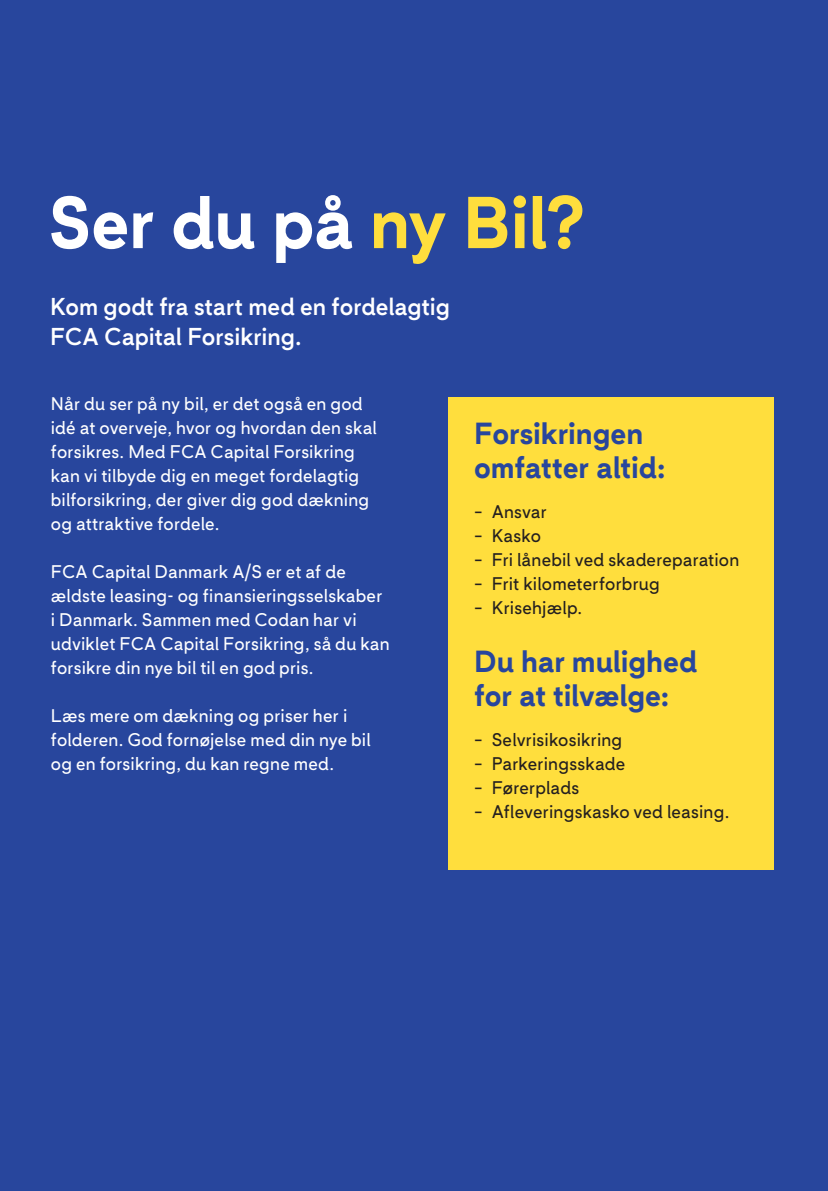
<style>
.page{position:relative;width:828px;height:1191px;background:#28469d}
.page>*{position:absolute;margin:0;border:0;box-sizing:border-box;transform-origin:0 0}
.t1{font:700 72px "Codan";letter-spacing:-.01em;color:#fff}
.t2{font:700 30px/34px "Codan";letter-spacing:-.005em;color:#28469d}
.t3{font:500 24px/30px "Codan";letter-spacing:-.005em;color:#fff}
.t4{font:18px/24px "Codan";letter-spacing:.01em;color:#fff}
.t5{font:18px "Codan";letter-spacing:.01em;color:#231f20}
.s1{color:#ffde3d}
</style>
<div class="page">
<div style="left:448px;top:397px;width:326px;height:472px;background:#ffde3d"></div>
<p class="t1" style="left:48px;top:180px;width:538px">Ser du på <span class="s1">ny Bil?</span></p>
<p class="t3" style="left:50px;top:291px;width:401px">Kom godt fra start med en fordelagtig<br>FCA Capital Forsikring.</p>
<p class="t4" style="left:51px;top:391px;width:327px">Når du ser på ny bil, er det også en god idé at overveje, hvor og hvordan den skal forsikres. Med FCA Capital Forsikring kan vi tilbyde dig en meget fordelagtig bilforsikring, der giver dig god dækning og attraktive fordele.</p>
<p class="t4" style="left:51px;top:559px;width:340px">FCA Capital Danmark A/S er et af de ældste leasing- og finansieringsselskaber i Danmark. Sammen med Codan har vi udviklet FCA Capital Forsikring, så du kan forsikre din nye bil til en god pris.</p>
<p class="t4" style="left:51px;top:703px;width:321px">Læs mere om dækning og priser her i folderen. God fornøjelse med din nye bil og en forsikring, du kan regne med.</p>
<p class="t2" style="left:474px;top:416px;width:193px">Forsikringen omfatter altid:</p>
<p class="t5" style="left:474px;top:501px;width:74px">– Ansvar</p>
<p class="t5" style="left:474px;top:525px;width:68px">– Kasko</p>
<p class="t5" style="left:474px;top:549px;width:267px">– Fri lånebil ved skadereparation</p>
<p class="t5" style="left:474px;top:573px;width:187px">– Frit kilometerforbrug</p>
<p class="t5" style="left:474px;top:597px;width:110px">– Krisehjælp.</p>
<p class="t2" style="left:474px;top:644px;width:225px">Du har mulighed for at tilvælge:</p>
<p class="t5" style="left:474px;top:729px;width:150px">– Selvrisikosikring</p>
<p class="t5" style="left:474px;top:753px;width:153px">– Parkeringsskade</p>
<p class="t5" style="left:474px;top:777px;width:107px">– Førerplads</p>
<p class="t5" style="left:474px;top:801px;width:257px">– Afleveringskasko ved leasing.</p>
</div>
